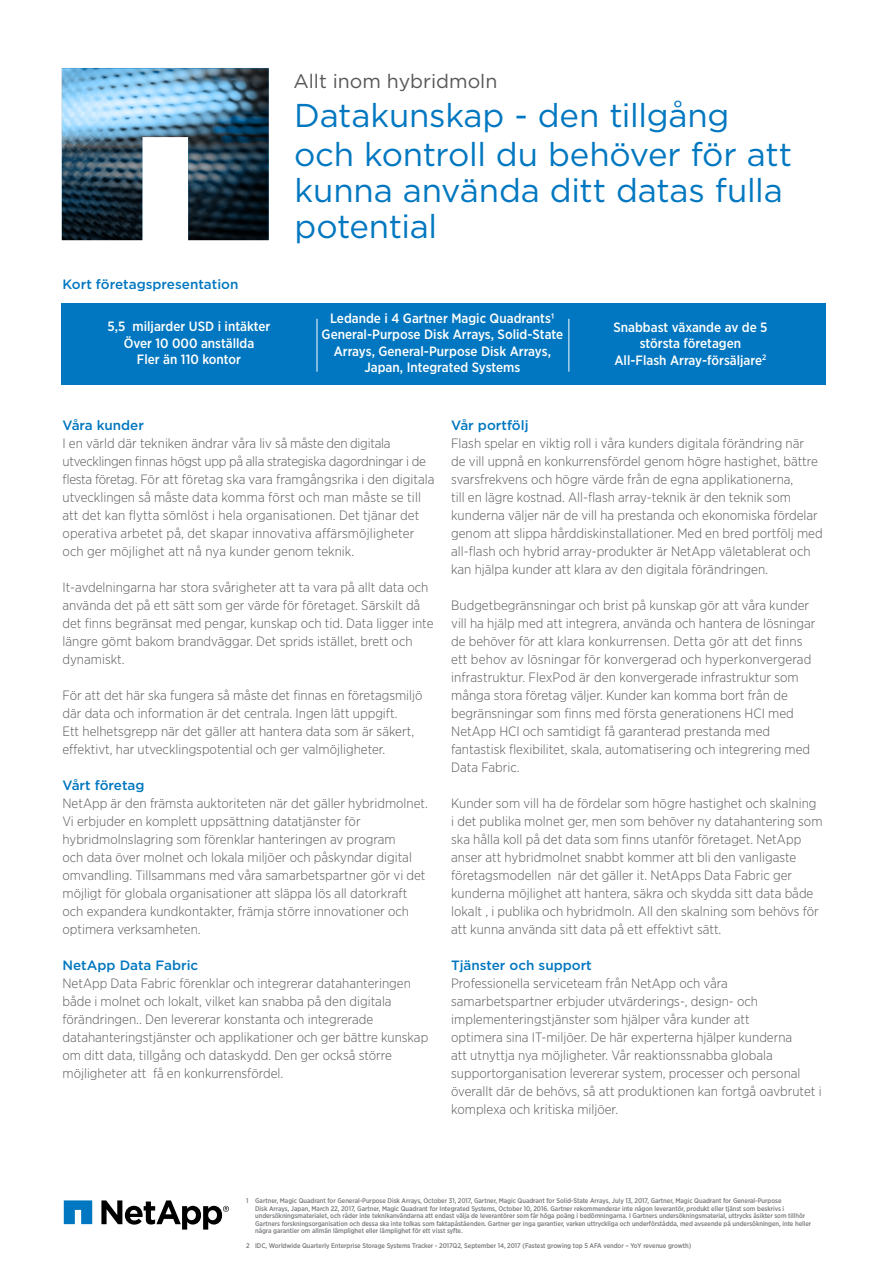
<style>
.page{position:relative;width:893px;height:1263px;background:#fff}
.page>*{position:absolute;margin:0;border:0;box-sizing:border-box;transform-origin:0 0}
.t1{font:33px/39px "Gotham";letter-spacing:-.005em;color:#0077c0}
.t2{font:19.5px "Gotham";color:#58585b}
.t3{font:300 13.5px/18px "Gotham Narrow";color:#58585b}
.t4{font:500 13.5px/16.5px "Gotham Narrow";color:#fff;text-align:center}
.t5{font:500 13.5px "Gotham";color:#0077c0}
.t6{font:500 6.75px/7.5px "Gotham Narrow";letter-spacing:-.01em;color:#787a7d}
</style>
<div class="page">
<div style="left:61px;top:303px;width:765px;height:81px;background:#0077c0"></div>
<hr style="left:317px;top:319px;width:1px;height:53px;background:#fff">
<hr style="left:568px;top:319px;width:1px;height:53px;background:#fff">
<svg style="left:64px;top:1200px;width:28px;height:24px"></svg>
<svg style="left:101px;top:1200px;width:128px;height:29px"></svg>
<svg style="left:62px;top:68px;width:207px;height:172px;background:#5d7a8d"></svg>
<p class="t5" style="left:63px;top:276px;width:177px">Kort företagspresentation</p>
<h2 class="t2" style="left:293px;top:69px;width:205px">Allt inom hybridmoln</h2>
<h1 class="t1" style="left:294px;top:95px;width:499px">Datakunskap - den tillgång och kontroll du behöver för att</h1>
<h1 class="t1" style="left:295px;top:172px;width:490px;line-height:36px">kunna använda ditt datas fulla potential</h1>
<p class="t4" style="left:108px;top:318px;width:164px">5,5 miljarder USD i intäkter<br>Över 10 000 anställda<br>Fler än 110 kontor</p>
<p class="t4" style="left:322px;top:310px;width:243px">Ledande i 4 Gartner Magic Quadrants1<br>General-Purpose Disk Arrays, Solid-State Arrays, General-Purpose Disk Arrays, Japan, Integrated Systems</p>
<p class="t4" style="left:613px;top:319px;width:156px">Snabbast växande av de 5 största företagen<br>All-Flash Array-försäljare<sup>2</sup></p>
<p class="t5" style="left:62px;top:417px;width:83px">Våra kunder</p>
<p class="t3" style="left:62px;top:434px;width:374px">I en värld där tekniken ändrar våra liv så måste den digitala utvecklingen finnas högst upp på alla strategiska dagordningar i de flesta företag. För att företag ska vara framgångsrika i den digitala utvecklingen så måste data komma först och man måste se till att det kan flytta sömlöst i hela organisationen. Det tjänar det operativa arbetet på, det skapar innovativa affärsmöjligheter och ger möjlighet att nå nya kunder genom teknik.</p>
<p class="t3" style="left:62px;top:578px;width:373px">It-avdelningarna har stora svårigheter att ta vara på allt data och använda det på ett sätt som ger värde för företaget. Särskilt då det finns begränsat med pengar, kunskap och tid. Data ligger inte längre gömt bakom brandväggar. Det sprids istället, brett och dynamiskt.</p>
<p class="t3" style="left:62px;top:686px;width:362px">För att det här ska fungera så måste det finnas en företagsmiljö där data och information är det centrala. Ingen lätt uppgift.<br>Ett helhetsgrepp när det gäller att hantera data som är säkert, effektivt, har utvecklingspotential och ger valmöjligheter.</p>
<p class="t5" style="left:62px;top:776px;width:84px">Vårt företag</p>
<p class="t3" style="left:62px;top:794px;width:367px">NetApp är den främsta auktoriteten när det gäller hybridmolnet.<br>Vi erbjuder en komplett uppsättning datatjänster för hybridmolnslagring som förenklar hanteringen av program<br>och data över molnet och lokala miljöer och påskyndar digital omvandling. Tillsammans med våra samarbetspartner gör vi det möjligt för globala organisationer att släppa lös all datorkraft och expandera kundkontakter, främja större innovationer och optimera verksamheten.</p>
<p class="t5" style="left:62px;top:956px;width:137px">NetApp Data Fabric</p>
<p class="t3" style="left:62px;top:974px;width:367px">NetApp Data Fabric förenklar och integrerar datahanteringen både i molnet och lokalt, vilket kan snabba på den digitala förändringen.. Den levererar konstanta och integrerade datahanteringstjänster och applikationer och ger bättre kunskap om ditt data, tillgång och dataskydd. Den ger också större möjligheter att få en konkurrensfördel.</p>
<p class="t5" style="left:451px;top:416px;width:79px">Vår portfölj</p>
<p class="t3" style="left:451px;top:434px;width:373px">Flash spelar en viktig roll i våra kunders digitala förändring när<br>de vill uppnå en konkurrensfördel genom högre hastighet, bättre svarsfrekvens och högre värde från de egna applikationerna,<br>till en lägre kostnad. All-flash array-teknik är den teknik som kunderna väljer när de vill ha prestanda och ekonomiska fördelar genom att slippa hårddiskinstallationer. Med en bred portfölj med all-flash och hybrid array-produkter är NetApp väletablerat och kan hjälpa kunder att klara av den digitala förändringen.</p>
<p class="t3" style="left:451px;top:596px;width:366px">Budgetbegränsningar och brist på kunskap gör att våra kunder vill ha hjälp med att integrera, använda och hantera de lösningar de behöver för att klara konkurrensen. Detta gör att det finns ett behov av lösningar för konvergerad och hyperkonvergerad infrastruktur. FlexPod är den konvergerade infrastruktur som många stora företag väljer. Kunder kan komma bort från de begränsningar som finns med första generationens HCI med NetApp HCI och samtidigt få garanterad prestanda med fantastisk flexibilitet, skala, automatisering och integrering med Data Fabric.</p>
<p class="t3" style="left:451px;top:794px;width:373px">Kunder som vill ha de fördelar som högre hastighet och skalning i det publika molnet ger, men som behöver ny datahantering som ska hålla koll på det data som finns utanför företaget. NetApp anser att hybridmolnet snabbt kommer att bli den vanligaste företagsmodellen när det gäller it. NetApps Data Fabric ger kunderna möjlighet att hantera, säkra och skydda sitt data både lokalt , i publika och hybridmoln. All den skalning som behövs för att kunna använda sitt data på ett effektivt sätt.</p>
<p class="t5" style="left:451px;top:956px;width:142px">Tjänster och support</p>
<p class="t3" style="left:451px;top:974px;width:372px">Professionella serviceteam från NetApp och våra samarbetspartner erbjuder utvärderings-, design- och implementeringstjänster som hjälper våra kunder att<br>optimera sina IT-miljöer. De här experterna hjälper kunderna<br>att utnyttja nya möjligheter. Vår reaktionssnabba globala supportorganisation levererar system, processer och personal överallt där de behövs, så att produktionen kan fortgå oavbrutet i komplexa och kritiska miljöer.</p>
<p class="t6" style="left:255px;top:1197px;width:558px;text-indent:-9px">1 Gartner, Magic Quadrant for General-Purpose Disk Arrays, October 31, 2017, Gartner, Magic Quadrant for Solid-State Arrays, July 13, 2017, Gartner, Magic Quadrant for General-Purpose<br>Disk Arrays, Japan, March 22, 2017, Gartner, Magic Quadrant for Integrated Systems, October 10, 2016. Gartner rekommenderar inte någon leverantör, produkt eller tjänst som beskrivs i undersökningsmaterialet, och råder inte teknikanvändarna att endast välja de leverantörer som får höga poäng i bedömningarna. I Gartners undersökningsmaterial, uttrycks åsikter som tillhör Gartners forskningsorganisation och dessa ska inte tolkas som faktapåståenden. Gartner ger inga garantier, varken uttryckliga och underförstådda, med avseende på undersökningen, inte heller några garantier om allmän lämplighet eller lämplighet för ett visst syfte.</p>
<p class="t6" style="left:246px;top:1242px;width:447px">2 IDC, Worldwide Quarterly Enterprise Storage Systems Tracker - 2017Q2, September 14, 2017 (Fastest growing top 5 AFA vendor – YoY revenue growth)</p>
</div>
